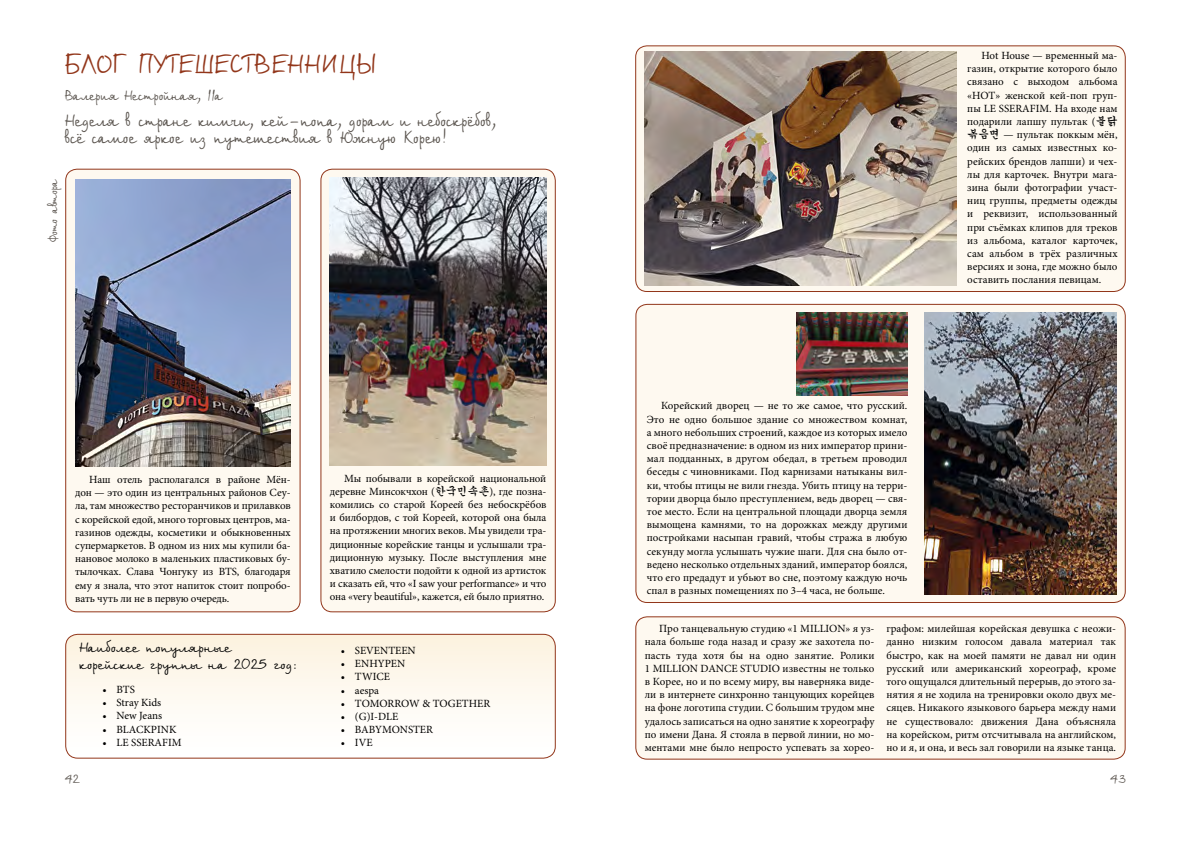
<style>
.page{position:relative;width:1191px;height:842px;background:#fff}
.page>*{position:absolute;margin:0;border:0;box-sizing:border-box;transform-origin:0 0}
.t1{font:27px "Birch CTT";letter-spacing:.05em;color:#92361a;scale:.9 1}
.t2{font:17px/17px "Birch CTT";color:#59534d;scale:.9 1}
.t3{font:14px/16.8px "Birch CTT";color:#000}
.t4{font:14px "Birch CTT";color:#59534d;scale:.9 1}
.t5{font:12px "Birch CTT";color:#59534d;scale:.9 1}
.t6{font:12px "Birch CTT";color:#59534d}
.t7{font:11px/13.2px "Minion Pro";color:#000;text-align:justify}
.s1{font-family:"Gungsuh"}
</style>
<div class="page">
<div style="left:635px;top:46px;width:490px;height:245px;background:#fef9f0;border-radius:11px"></div>
<div style="left:635px;top:45px;width:490px;height:247px;border:1px solid #92361a;border-radius:11px"></div>
<div style="left:636px;top:304px;width:489px;height:298px;background:#fef9f0;border-radius:11px"></div>
<div style="left:635px;top:304px;width:490px;height:299px;border:1px solid #92361a;border-radius:11px"></div>
<img style="left:924px;top:313px;width:192px;height:281px">
<div style="left:66px;top:169px;width:234px;height:443px;background:#fef9f0;border-radius:11px"></div>
<div style="left:65px;top:169px;width:235px;height:443px;border:1px solid #92361a;border-radius:11px"></div>
<img style="left:75px;top:179px;width:216px;height:287px">
<div style="left:321px;top:169px;width:234px;height:443px;background:#fef9f0;border-radius:11px"></div>
<div style="left:320px;top:169px;width:236px;height:443px;border:1px solid #92361a;border-radius:11px"></div>
<img style="left:330px;top:178px;width:216px;height:287px">
<svg style="left:66px;top:634px;width:488px;height:123px"></svg>
<div style="left:65px;top:634px;width:491px;height:125px;border:1px solid #92361a;border-radius:12px"></div>
<img style="left:797px;top:313px;width:110px;height:83px">
<img style="left:644px;top:51px;width:312px;height:234px">
<div style="left:636px;top:617px;width:489px;height:142px;background:#fef9f0;border-radius:11px"></div>
<div style="left:635px;top:616px;width:490px;height:144px;border:1px solid #92361a;border-radius:11px"></div>
<h1 class="t1" style="left:65px;top:46px;width:347px">БЛОГ ПУТЕШЕСТВЕННИЦЫ</h1>
<p class="t4" style="left:65px;top:86px;width:177px">Валерия Нестройная, 11а</p>
<h2 class="t2" style="left:65px;top:113px;width:480px">Неделя в стране кимчи, кей-попа, дорам и небоскрёбов, всё самое яркое из путешествия в Южную Корею!</h2>
<p class="t5" style="left:45px;top:242px;width:72px;rotate:-90deg">Фото автора</p>
<p class="t7" style="left:75px;top:473px;width:217px;text-indent:14px">Наш отель располагался в районе Мëн&shy;дон — это один из центральных районов Сеу&shy;ла, там множество ресторанчиков и прилавков с корейской едой, много торговых центров, ма&shy;газинов одежды, косметики и обыкновенных супермаркетов. В одном из них мы купили ба&shy;нановое молоко в маленьких пластиковых бу&shy;тылочках. Слава Чонгуку из BTS, благодаря ему я знала, что этот напиток стоит попробо&shy;вать чуть ли не в первую очередь.</p>
<p class="t3" style="left:80px;top:640px;width:219px">Наиболее популярные корейские группы на 2025 год:</p>
<p class="t7" style="left:102px;top:683px;width:34px">• BTS</p>
<p class="t7" style="left:102px;top:696px;width:60px">• Stray Kids</p>
<p class="t7" style="left:102px;top:709px;width:61px">• New Jeans</p>
<p class="t7" style="left:102px;top:722px;width:76px">• BLACKPINK</p>
<p class="t7" style="left:102px;top:736px;width:81px">• LE SSERAFIM</p>
<p class="t7" style="left:330px;top:472px;width:218px;text-indent:14px">Мы побывали в корейской национальной деревне Минсокчхон (<span class="s1">한국민속촌</span>), где позна&shy;комились со старой Кореей без небоскрёбов и билбордов, с той Кореей, которой она была на протяжении многих веков. Мы увидели тра&shy;диционные корейские танцы и услышали тра&shy;диционную музыку. После выступления мне хватило смелости подойти к одной из артисток и сказать ей, что «I saw your performance» и что она «very beautiful», кажется, ей было приятно.</p>
<p class="t7" style="left:341px;top:644px;width:76px">• SEVENTEEN</p>
<p class="t7" style="left:341px;top:657px;width:66px">• ENHYPEN</p>
<p class="t7" style="left:341px;top:670px;width:51px">• TWICE</p>
<p class="t7" style="left:341px;top:683px;width:40px">• aespa</p>
<p class="t7" style="left:341px;top:697px;width:151px">• TOMORROW &amp; TOGETHER</p>
<p class="t7" style="left:341px;top:710px;width:59px">• (G)I-DLE</p>
<p class="t7" style="left:341px;top:723px;width:94px">• BABYMONSTER</p>
<p class="t7" style="left:341px;top:736px;width:33px">• IVE</p>
<p class="t7" style="left:967px;top:49px;width:152px;text-indent:14px">Hot House — временный ма&shy;газин, открытие которого было связано с выходом альбома «HOT» женской кей-поп груп&shy;пы LE SSERAFIM. На входе нам подарили лапшу пультак (<span class="s1">불닭 볶음면</span> — пультак поккым мён, один из самых известных ко&shy;рейских брендов лапши) и чех&shy;лы для карточек. Внутри мага&shy;зина были фотографии участ&shy;ниц группы, предметы одежды и реквизит, использованный при съёмках клипов для треков из альбома, каталог карточек, сам альбом в трёх различных версиях и зона, где можно было оставить послания певицам.</p>
<p class="t7" style="left:647px;top:399px;width:262px;text-indent:14px">Корейский дворец — не то же самое, что русский.<br>Это не одно большое здание со множеством комнат, а много небольших строений, каждое из которых имело своё предназначение: в одном из них император прини&shy;мал подданных, в другом обедал, в третьем проводил беседы с чиновниками. Под карнизами натыканы вил&shy;ки, чтобы птицы не вили гнезда. Убить птицу на терри&shy;тории дворца было преступлением, ведь дворец — свя&shy;тое место. Если на центральной площади дворца земля вымощена камнями, то на дорожках между другими постройками насыпан гравий, чтобы стража в любую секунду могла услышать чужие шаги. Для сна было от&shy;ведено несколько отдельных зданий, император боялся, что его предадут и убьют во сне, поэтому каждую ночь спал в разных помещениях по 3–4 часа, не больше.</p>
<p class="t7" style="left:645px;top:622px;width:231px;text-indent:14px">Про танцевальную студию «1 MILLION» я уз&shy;нала больше года назад и сразу же захотела по&shy;пасть туда хотя бы на одно занятие. Ролики 1 MILLION DANCE STUDIO известны не только в Корее, но и по всему миру, вы наверняка виде&shy;ли в интернете синхронно танцующих корейцев на фоне логотипа студии. С большим трудом мне удалось записаться на одно занятие к хореографу по имени Дана. Я стояла в первой линии, но мо&shy;ментами мне было непросто успевать за хорео-</p>
<p class="t7" style="left:886px;top:622px;width:231px">графом: милейшая корейская девушка с неожи&shy;данно низким голосом давала материал так быстро, как на моей памяти не давал ни один русский или американский хореограф, кроме того ощущался длительный перерыв, до этого за&shy;нятия я не ходила на тренировки около двух ме&shy;сяцев. Никакого языкового барьера между нами не существовало: движения Дана объясняла на корейском, ритм отсчитывала на английском, но и я, и она, и весь зал говорили на языке танца.</p>
<p class="t6" style="left:65px;top:771px;width:15px">42</p>
<p class="t6" style="left:1110px;top:771px;width:17px">43</p>
</div>
